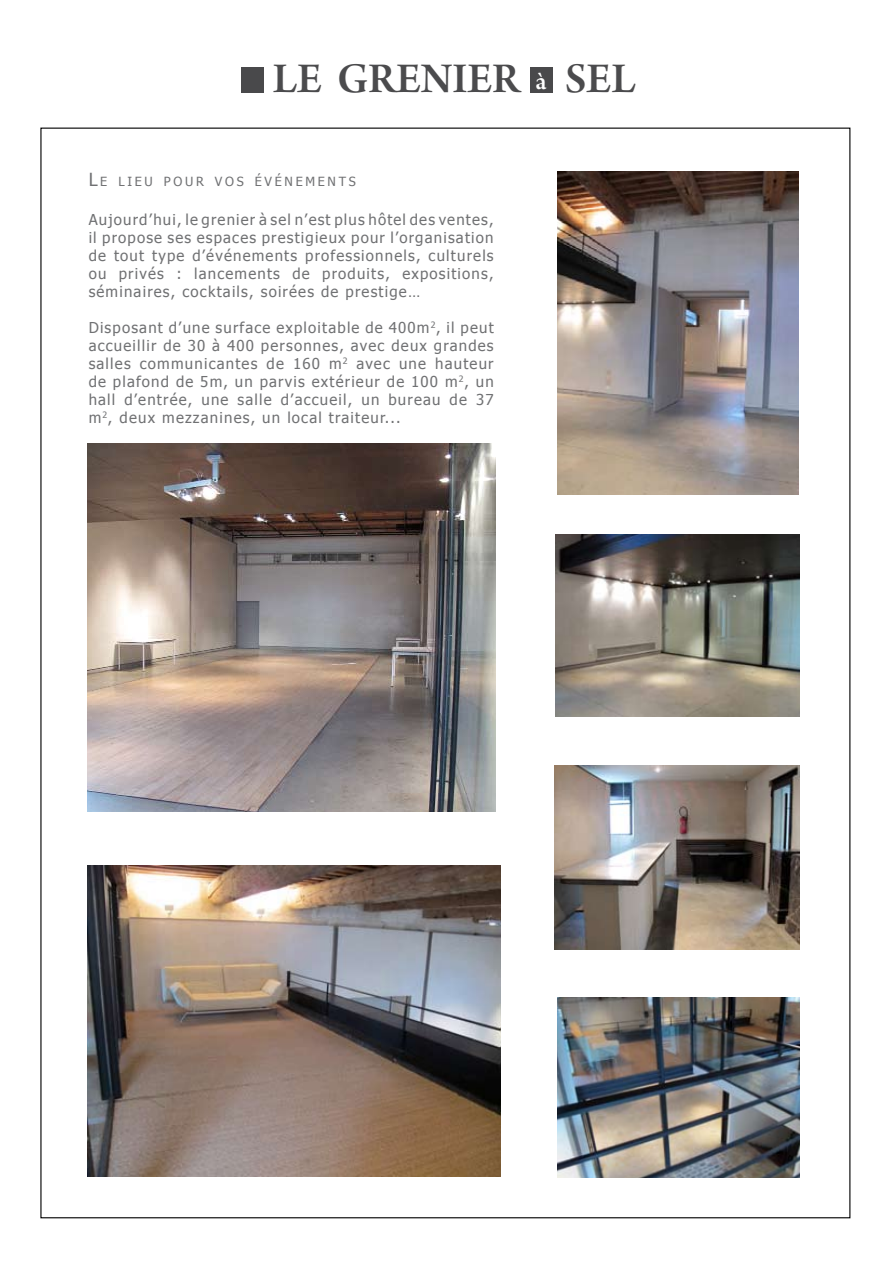
<style>
.page{position:relative;width:893px;height:1263px;background:#fff}
.page>*{position:absolute;margin:0;border:0;box-sizing:border-box;transform-origin:0 0}
.t1{font:45px "Arno Pro Smbd Subhead";color:#4b4b4d}
.t2{font:15px/18px "Tahoma";letter-spacing:.08em;color:#707173;text-align:justify}
.t3{font:12.6px "Tahoma";letter-spacing:.215em;color:#707173}
.s1{font-size:27px;color:#fff}
.s2{font-size:18px}
</style>
<div class="page">
<div style="left:241px;top:67px;width:22px;height:25px;background:#49494b"></div>
<div style="left:530px;top:67px;width:22px;height:25px;background:#49494b"></div>
<img style="left:87px;top:444px;width:409px;height:367px">
<img style="left:557px;top:172px;width:242px;height:322px">
<img style="left:556px;top:534px;width:243px;height:183px">
<img style="left:555px;top:766px;width:244px;height:183px">
<img style="left:87px;top:866px;width:414px;height:310px">
<img style="left:558px;top:997px;width:241px;height:181px">
<h1 class="t1" style="left:273px;top:54px;width:364px">LE GRENIER <span class="s1">à</span> SEL</h1>
<p class="t3" style="left:89px;top:173px;width:269px"><span class="s2">L</span>E LIEU POU R VOS ÉVÉNEMENTS</p>
<p class="t2" style="left:89px;top:210px;width:406px">Aujourd’hui, le grenier à sel n’est plus hôtel des ventes, il propose ses espaces prestigieux pour l’organisation de tout type d’événements professionnels, culturels ou privés : lancements de produits, expositions, séminaires, cocktails, soirées de prestige…</p>
<p class="t2" style="left:89px;top:318px;width:406px">Disposant d’une surface exploitable de 400m<sup>2</sup>, il peut accueillir de 30 à 400 personnes, avec deux grandes salles communicantes de 160 m<sup>2</sup> avec une hauteur de plafond de 5m, un parvis extérieur de 100 m<sup>2</sup>, un hall d’entrée, une salle d’accueil, un bureau de 37 m<sup>2</sup>, deux mezzanines, un local traiteur...</p>
</div>
